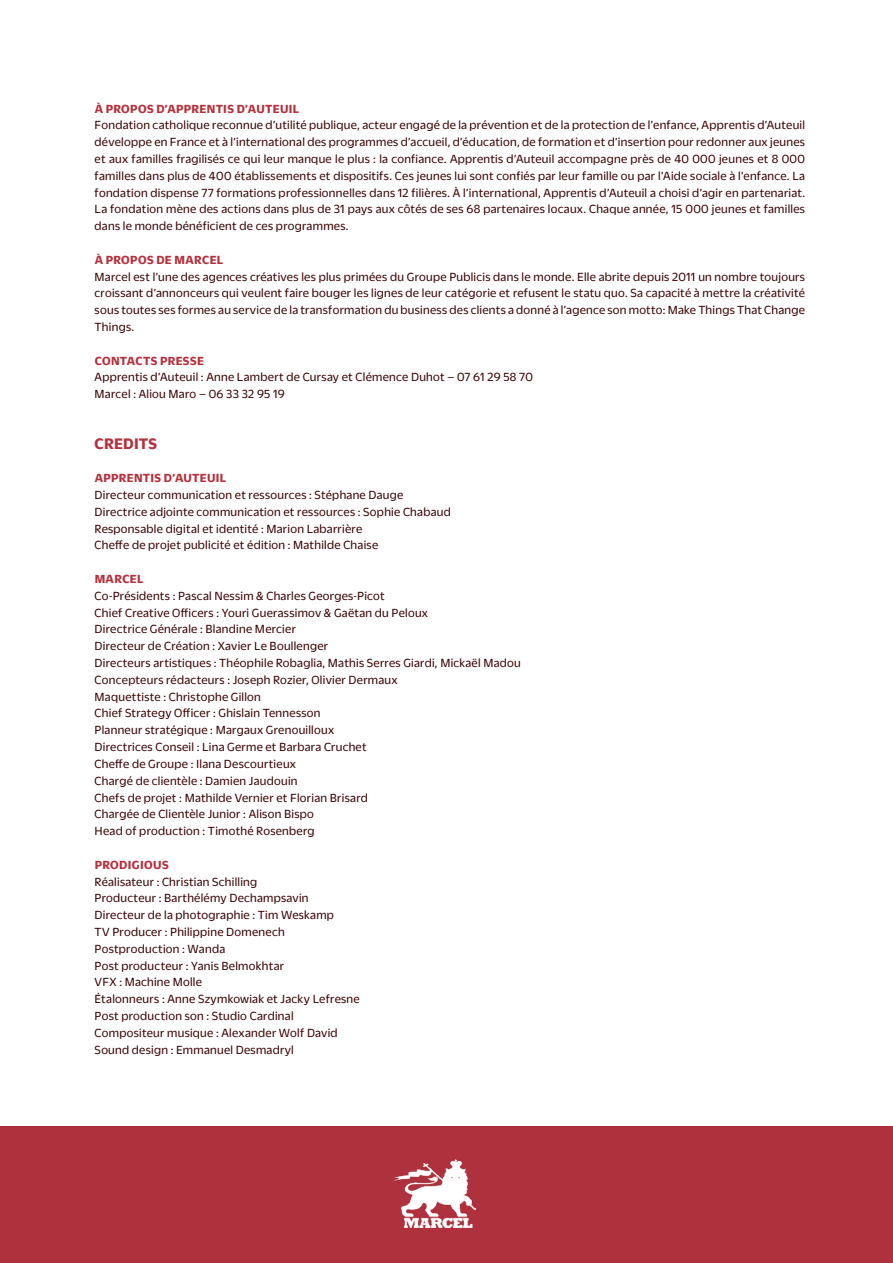
<style>
.page{position:relative;width:893px;height:1263px;background:#fff}
.page>*{position:absolute;margin:0;border:0;box-sizing:border-box;transform-origin:0 0}
.t1{font:700 16.5px "Duplicate Sans";letter-spacing:.01em;color:#b4313d}
.t2{font:12.75px/16.8px "Duplicate Sans";letter-spacing:.02em;color:#380000}
.t3{font:700 12.75px "Duplicate Sans";letter-spacing:.03em;color:#b4313d}
</style>
<div class="page">
<div style="left:0;top:1127px;width:893px;height:136px;background:#af313d"></div>
<img style="left:393px;top:1160px;width:82px;height:68px">
<p class="t3" style="left:95px;top:100px;width:206px">À PROPOS D’APPRENTIS D’AUTEUIL</p>
<p class="t2" style="left:95px;top:116px;width:712px;text-align:justify">Fondation catholique reconnue d’utilité publique, acteur engagé de la prévention et de la protection de l’enfance, Apprentis d’Auteuil développe en France et à l’international des programmes d’accueil, d’éducation, de formation et d’insertion pour redonner aux jeunes et aux familles fragilisés ce qui leur manque le plus : la confiance. Apprentis d’Auteuil accompagne près de 40 000 jeunes et 8 000 familles dans plus de 400 établissements et dispositifs. Ces jeunes lui sont confiés par leur famille ou par l’Aide sociale à l’enfance. La fondation dispense 77 formations professionnelles dans 12 filières. À l’international, Apprentis d’Auteuil a choisi d’agir en partenariat.<br>La fondation mène des actions dans plus de 31 pays aux côtés de ses 68 partenaires locaux. Chaque année, 15 000 jeunes et familles dans le monde bénéficient de ces programmes.</p>
<p class="t3" style="left:95px;top:251px;width:130px">À PROPOS DE MARCEL</p>
<p class="t2" style="left:95px;top:267px;width:712px;text-align:justify">Marcel est l’une des agences créatives les plus primées du Groupe Publicis dans le monde. Elle abrite depuis 2011 un nombre toujours croissant d’annonceurs qui veulent faire bouger les lignes de leur catégorie et refusent le statu quo. Sa capacité à mettre la créativité sous toutes ses formes au service de la transformation du business des clients a donné à l’agence son motto: Make Things That Change Things.</p>
<p class="t3" style="left:95px;top:352px;width:111px">CONTACTS PRESSE</p>
<p class="t2" style="left:95px;top:368px;width:440px">Apprentis d’Auteuil : Anne Lambert de Cursay et Clémence Duhot – 07 61 29 58 70<br>Marcel : Aliou Maro – 06 33 32 95 19</p>
<p class="t1" style="left:95px;top:432px;width:64px">CREDITS</p>
<p class="t3" style="left:95px;top:469px;width:133px">APPRENTIS D’AUTEUIL</p>
<p class="t2" style="left:95px;top:486px;width:358px">Directeur communication et ressources : Stéphane Dauge Directrice adjointe communication et ressources : Sophie Chabaud Responsable digital et identité : Marion Labarrière<br>Cheffe de projet publicité et édition : Mathilde Chaise</p>
<p class="t3" style="left:95px;top:570px;width:50px">MARCEL</p>
<p class="t2" style="left:95px;top:586px;width:428px">Co-Présidents : Pascal Nessim &amp; Charles Georges-Picot<br>Chief Creative Officers : Youri Guerassimov &amp; Gaëtan du Peloux<br>Directrice Générale : Blandine Mercier<br>Directeur de Création : Xavier Le Boullenger<br>Directeurs artistiques : Théophile Robaglia, Mathis Serres Giardi, Mickaël Madou Concepteurs rédacteurs : Joseph Rozier, Olivier Dermaux<br>Maquettiste : Christophe Gillon<br>Chief Strategy Officer : Ghislain Tennesson<br>Planneur stratégique : Margaux Grenouilloux<br>Directrices Conseil : Lina Germe et Barbara Cruchet<br>Cheffe de Groupe : Ilana Descourtieux<br>Chargé de clientèle : Damien Jaudouin<br>Chefs de projet : Mathilde Vernier et Florian Brisard<br>Chargée de Clientèle Junior : Alison Bispo<br>Head of production : Timothé Rosenberg</p>
<p class="t3" style="left:95px;top:856px;width:75px">PRODIGIOUS</p>
<p class="t2" style="left:95px;top:872px;width:267px">Réalisateur : Christian Schilling<br>Producteur : Barthélémy Dechampsavin Directeur de la photographie : Tim Weskamp<br>TV Producer : Philippine Domenech Postproduction : Wanda<br>Post producteur : Yanis Belmokhtar<br>VFX : Machine Molle<br>Étalonneurs : Anne Szymkowiak et Jacky Lefresne Post production son : Studio Cardinal Compositeur musique : Alexander Wolf David Sound design : Emmanuel Desmadryl</p>
</div>
